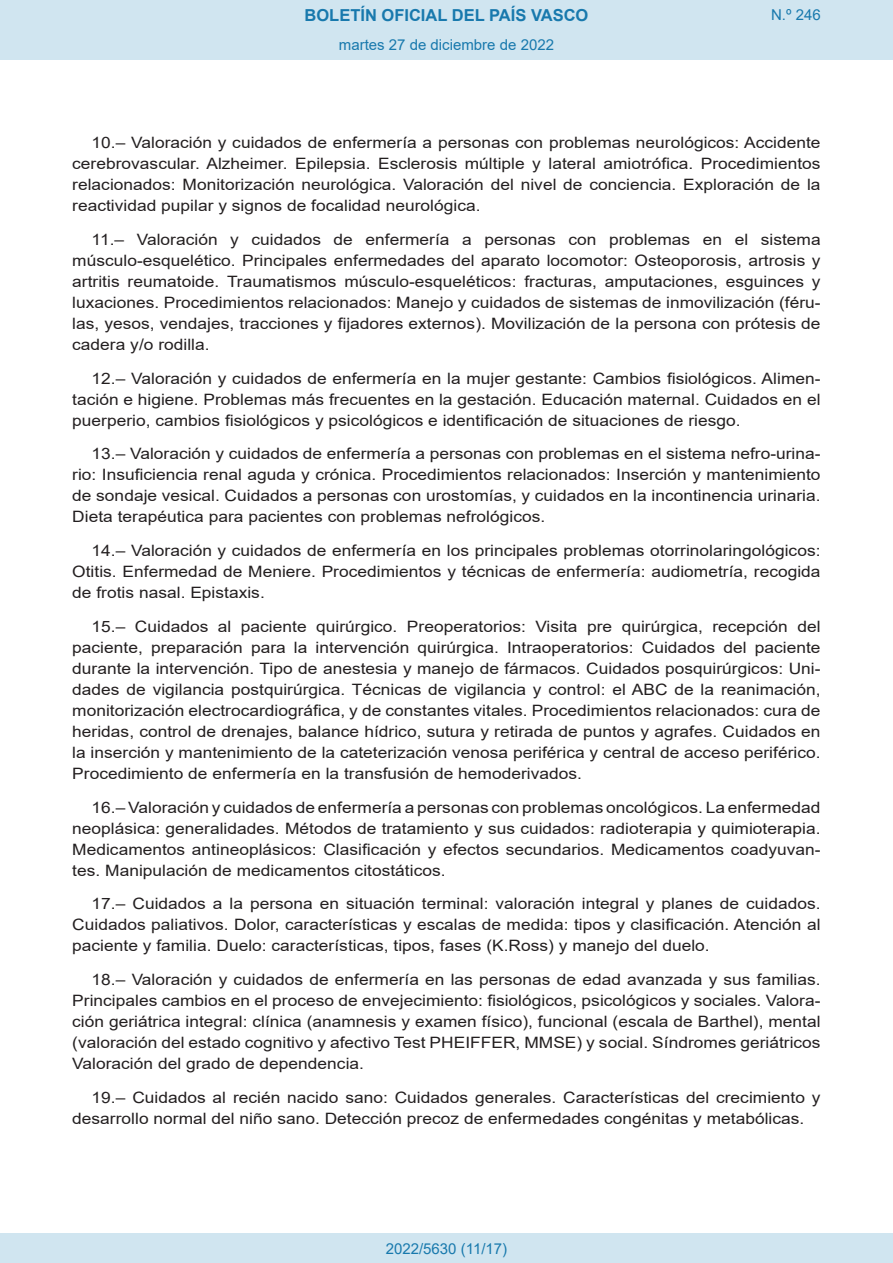
<style>
.page{position:relative;width:893px;height:1263px;background:#fff}
.page>*{position:absolute;margin:0;border:0;box-sizing:border-box;transform-origin:0 0}
.t1{font:700 16.5px "Arial";color:#1879ad}
.BOPVDetalle{font:15.6px/21px "Arial";color:#231f20;text-align:justify;scale:1.11 1}
.Paginacion_Centro{font:15px "Arial";color:#1879ad}
</style>
<div class="page">
<div style="left:0;top:0;width:893px;height:60px;background:#d0e5f0"></div>
<div style="left:0;top:1233px;width:893px;height:30px;background:#d0e5f0"></div>
<p class="t1" style="left:305px;top:3px;width:285px">BOLETÍN OFICIAL DEL PAÍS VASCO</p>
<p class="Paginacion_Centro" style="left:339px;top:35px;width:217px">martes 27 de diciembre de 2022</p>
<p class="Paginacion_Centro" style="left:771px;top:5px;width:51px">N.º 246</p>
<p class="BOPVDetalle" style="left:72px;top:132px;width:676px;text-indent:19px">10.– Valoración y cuidados de enfermería a personas con problemas neurológicos: Accidente cerebrovascular. Alzheimer. Epilepsia. Esclerosis múltiple y lateral amiotrófica. Procedimientos relacionados: Monitorización neurológica. Valoración del nivel de conciencia. Exploración de la reactividad pupilar y signos de focalidad neurológica.</p>
<p class="BOPVDetalle" style="left:72px;top:229px;width:676px;text-indent:19px">11.– Valoración y cuidados de enfermería a personas con problemas en el sistema músculo-esquelético. Principales enfermedades del aparato locomotor: Osteoporosis, artrosis y artritis reumatoide. Traumatismos músculo-esqueléticos: fracturas, amputaciones, esguinces y luxaciones. Procedimientos relacionados: Manejo y cuidados de sistemas de inmovilización (féru&shy;las, yesos, vendajes, tracciones y fijadores externos). Movilización de la persona con prótesis de cadera y/o rodilla.</p>
<p class="BOPVDetalle" style="left:72px;top:368px;width:676px;text-indent:19px">12.– Valoración y cuidados de enfermería en la mujer gestante: Cambios fisiológicos. Alimen&shy;tación e higiene. Problemas más frecuentes en la gestación. Educación maternal. Cuidados en el puerperio, cambios fisiológicos y psicológicos e identificación de situaciones de riesgo.</p>
<p class="BOPVDetalle" style="left:72px;top:443px;width:676px;text-indent:19px">13.– Valoración y cuidados de enfermería a personas con problemas en el sistema nefro-urina&shy;rio: Insuficiencia renal aguda y crónica. Procedimientos relacionados: Inserción y mantenimiento de sondaje vesical. Cuidados a personas con urostomías, y cuidados en la incontinencia urinaria.<br>Dieta terapéutica para pacientes con problemas nefrológicos.</p>
<p class="BOPVDetalle" style="left:72px;top:540px;width:676px;text-indent:19px">14.– Valoración y cuidados de enfermería en los principales problemas otorrinolaringológicos:<br>Otitis. Enfermedad de Meniere. Procedimientos y técnicas de enfermería: audiometría, recogida de frotis nasal. Epistaxis.</p>
<p class="BOPVDetalle" style="left:72px;top:616px;width:676px;text-indent:19px">15.– Cuidados al paciente quirúrgico. Preoperatorios: Visita pre quirúrgica, recepción del paciente, preparación para la intervención quirúrgica. Intraoperatorios: Cuidados del paciente durante la intervención. Tipo de anestesia y manejo de fármacos. Cuidados posquirúrgicos: Uni&shy;dades de vigilancia postquirúrgica. Técnicas de vigilancia y control: el ABC de la reanimación, monitorización electrocardiográfica, y de constantes vitales. Procedimientos relacionados: cura de heridas, control de drenajes, balance hídrico, sutura y retirada de puntos y agrafes. Cuidados en la inserción y mantenimiento de la cateterización venosa periférica y central de acceso periférico.<br>Procedimiento de enfermería en la transfusión de hemoderivados.</p>
<p class="BOPVDetalle" style="left:72px;top:797px;width:676px;text-indent:19px">16.– Valoración y cuidados de enfermería a personas con problemas oncológicos. La enfermedad neoplásica: generalidades. Métodos de tratamiento y sus cuidados: radioterapia y quimioterapia.<br>Medicamentos antineoplásicos: Clasificación y efectos secundarios. Medicamentos coadyuvan&shy;tes. Manipulación de medicamentos citostáticos.</p>
<p class="BOPVDetalle" style="left:72px;top:893px;width:676px;text-indent:19px">17.– Cuidados a la persona en situación terminal: valoración integral y planes de cuidados.<br>Cuidados paliativos. Dolor, características y escalas de medida: tipos y clasificación. Atención al paciente y familia. Duelo: características, tipos, fases (K.Ross) y manejo del duelo.</p>
<p class="BOPVDetalle" style="left:72px;top:969px;width:676px;text-indent:19px">18.– Valoración y cuidados de enfermería en las personas de edad avanzada y sus familias.<br>Principales cambios en el proceso de envejecimiento: fisiológicos, psicológicos y sociales. Valora&shy;ción geriátrica integral: clínica (anamnesis y examen físico), funcional (escala de Barthel), mental (valoración del estado cognitivo y afectivo Test PHEIFFER, MMSE) y social. Síndromes geriátricos Valoración del grado de dependencia.</p>
<p class="BOPVDetalle" style="left:72px;top:1087px;width:676px;text-indent:19px">19.– Cuidados al recién nacido sano: Cuidados generales. Características del crecimiento y desarrollo normal del niño sano. Detección precoz de enfermedades congénitas y metabólicas.</p>
<p class="Paginacion_Centro" style="left:386px;top:1238px;width:123px">2022/5630 (11/17)</p>
</div>
